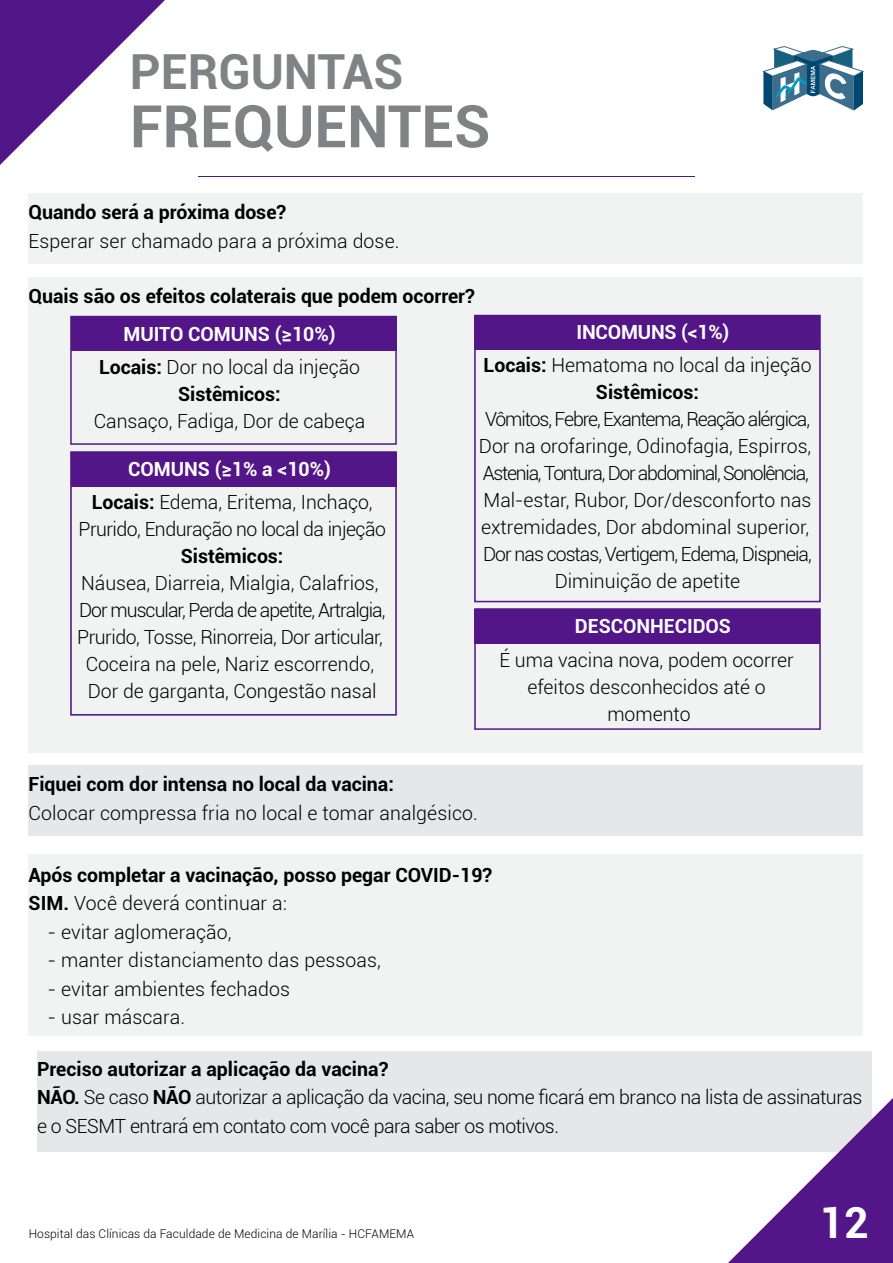
<style>
.page{position:relative;width:893px;height:1263px;background:#fff}
.page>*{position:absolute;margin:0;border:0;box-sizing:border-box;transform-origin:0 0}
.t1{font:700 58.8px "Roboto";color:#808285}
.t2{font:700 48.3px "Roboto";color:#808285}
.t3{font:700 42.75px "Roboto";color:#fff}
.t4{font:300 19.5px/27px "Roboto";color:#000;text-align:center}
.t5{font:300 19.5px/28.5px "Roboto";letter-spacing:-.025em;color:#000;text-align:center}
.t6{font:700 19.5px/28.5px "Roboto";color:#000}
.t7{font:700 19.5px "Roboto";color:#fff}
.t8{font:300 12px "Roboto";letter-spacing:.005em;color:#000}
.s1{font-weight:700}
.s2{font-weight:300}
</style>
<div class="page">
<div style="left:37px;top:1051px;width:835px;height:100px;background:#e6e7e8"></div>
<div style="left:29px;top:854px;width:834px;height:181px;background:#f1f2f2"></div>
<div style="left:29px;top:193px;width:834px;height:71px;background:#f1f2f2"></div>
<svg style="left:0;top:0;width:165px;height:165px"></svg>
<svg style="left:728px;top:1098px;width:165px;height:165px"></svg>
<div style="left:29px;top:765px;width:834px;height:71px;background:#e6e7e8"></div>
<div style="left:29px;top:277px;width:834px;height:476px;background:#f1f2f2"></div>
<hr style="left:198px;top:176px;width:496px;height:1px;background:#531689">
<svg style="left:762px;top:46px;width:102px;height:65px"></svg>
<div style="left:70px;top:316px;width:327px;height:129px;border:2px solid #531689"></div>
<div style="left:474px;top:608px;width:347px;height:122px;border:2px solid #531689"></div>
<div style="left:70px;top:451px;width:327px;height:265px;border:2px solid #531689"></div>
<div style="left:474px;top:315px;width:347px;height:287px;border:2px solid #531689"></div>
<div style="left:71px;top:316px;width:325px;height:35px;background:#531689"></div>
<div style="left:475px;top:315px;width:345px;height:34px;background:#531689"></div>
<div style="left:475px;top:609px;width:345px;height:34px;background:#531689"></div>
<div style="left:71px;top:452px;width:325px;height:34px;background:#531689"></div>
<h2 class="t2" style="left:130px;top:37px;width:275px">PERGUNTAS</h2>
<h1 class="t1" style="left:130px;top:85px;width:362px">FREQUENTES</h1>
<p class="t6" style="left:29px;top:197px;width:259px">Quando será a próxima dose?</p>
<p class="t4" style="left:29px;top:227px;width:372px">Esperar ser chamado para a próxima dose.</p>
<p class="t6" style="left:29px;top:281px;width:448px">Quais são os efeitos colaterais que podem ocorrer?</p>
<p class="t7" style="left:123px;top:320px;width:214px">MUITO COMUNS (≥10%)</p>
<p class="t7" style="left:577px;top:319px;width:154px">INCOMUNS (&lt;1%)</p>
<p class="t4" style="left:99px;top:353px;width:262px"><span class="s1">Locais:</span> Dor no local da injeção<br><span class="s1">Sistêmicos:</span></p>
<p class="t4" style="left:94px;top:407px;width:273px">Cansaço, Fadiga, Dor de cabeça</p>
<p class="t7" style="left:128px;top:456px;width:204px">COMUNS (≥1% a &lt;10%)</p>
<p class="t5" style="left:78px;top:487px;width:309px;line-height:27px"><span class="s1">Locais:</span> Edema, Eritema, Inchaço,<br>Prurido, Enduração no local da injeção</p>
<p class="t6" style="left:181px;top:541px;width:104px">Sistêmicos:</p>
<p class="t4" style="left:77px;top:568px;width:310px">Náusea, Diarreia, Mialgia, Calafrios, Dor muscular, Perda de apetite, Artralgia, Prurido, Tosse, Rinorreia, Dor articular, Coceira na pele, Nariz escorrendo, Dor de garganta, Congestão nasal</p>
<p class="t4" style="left:484px;top:351px;width:329px"><span class="s1">Locais:</span> Hematoma no local da injeção<br><span class="s1">Sistêmicos:</span></p>
<p class="t4" style="left:479px;top:405px;width:334px">Vômitos, Febre, Exantema, Reação alérgica, Dor na orofaringe, Odinofagia, Espirros, Astenia, Tontura, Dor abdominal, Sonolência, Mal-estar, Rubor, Dor/desconforto nas extremidades, Dor abdominal superior, Dor nas costas, Vertigem, Edema, Dispneia, Diminuição de apetite</p>
<p class="t7" style="left:575px;top:613px;width:158px">DESCONHECIDOS</p>
<p class="t4" style="left:499px;top:646px;width:296px">É uma vacina nova, podem ocorrer efeitos desconhecidos até o momento</p>
<p class="t6" style="left:29px;top:769px;width:367px">Fiquei com dor intensa no local da vacina:</p>
<p class="t4" style="left:29px;top:799px;width:451px">Colocar compressa fria no local e tomar analgésico.</p>
<p class="t6" style="left:29px;top:859px;width:465px">Após completar a vacinação, posso pegar COVID-19?<br>SIM. <span class="s2">Você deverá continuar a:</span></p>
<p class="t4" style="left:48px;top:917px;width:185px">- evitar aglomeração,</p>
<p class="t4" style="left:48px;top:946px;width:334px">- manter distanciamento das pessoas,</p>
<p class="t4" style="left:48px;top:974px;width:244px">- evitar ambientes fechados</p>
<p class="t4" style="left:48px;top:1003px;width:139px">- usar máscara.</p>
<p class="t5" style="left:37px;top:1054px;width:827px;text-align:left"><span class="s1">Preciso autorizar a aplicação da vacina?<br>NÃO.</span> Se caso <span class="s1">NÃO</span> autorizar a aplicação da vacina, seu nome ficará em branco na lista de assinaturas e o SESMT entrará em contato com você para saber os motivos.</p>
<p class="t8" style="left:29px;top:1225px;width:387px">Hospital das Clínicas da Faculdade de Medicina de Marília - HCFAMEMA</p>
<h3 class="t3" style="left:819px;top:1193px;width:51px">12</h3>
</div>
